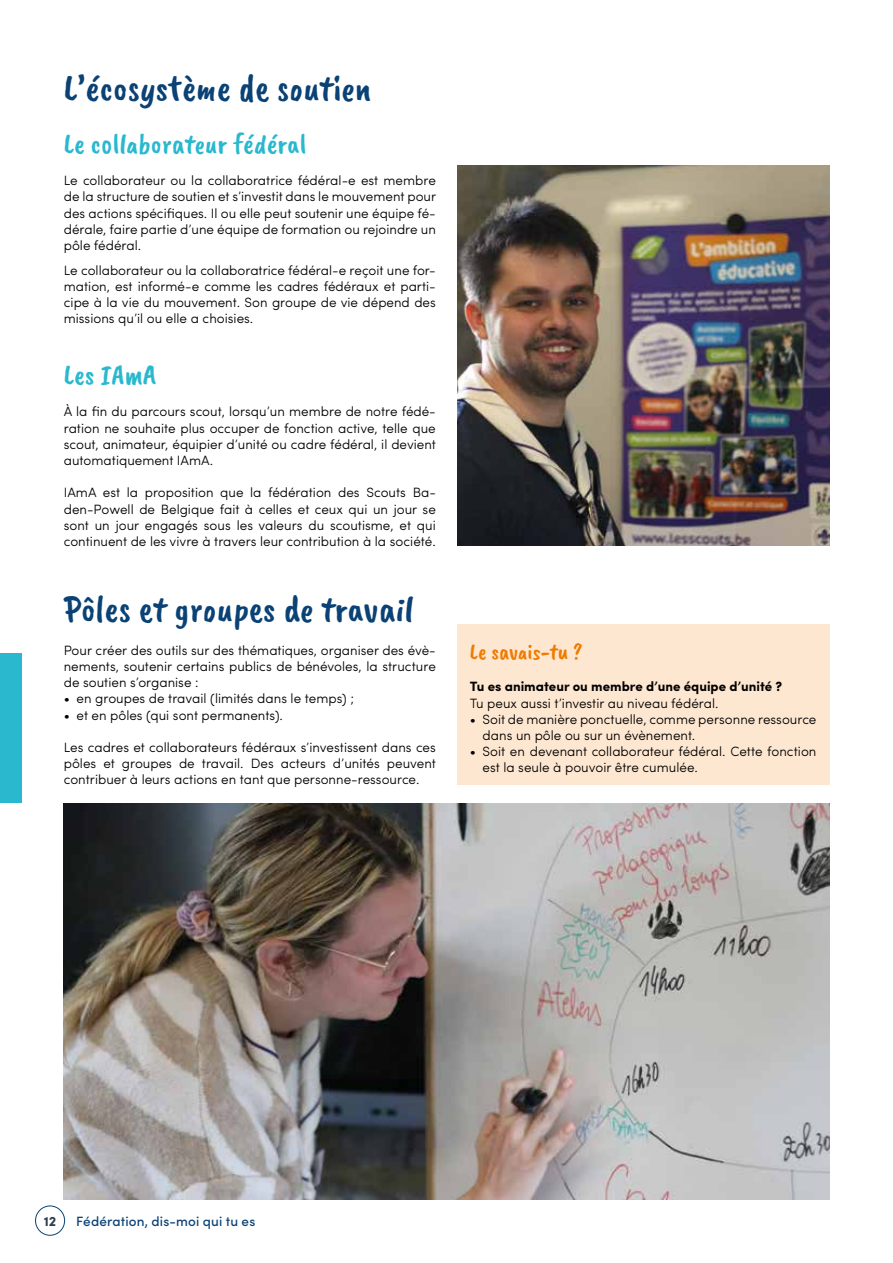
<style>
.page{position:relative;width:893px;height:1263px;background:#fff}
.page>*{position:absolute;margin:0;border:0;box-sizing:border-box;transform-origin:0 0}
.t1{font:37.5px "Caveat Brush";color:#0a4275}
.t2{font:28.5px "Caveat Brush";color:#29b8ce}
.t3{font:22.5px "Caveat Brush";color:#ef7b00}
.t4{font:700 13.65px "Sofia Pro";color:#2c3d4f}
.t5{font:300 13.5px/16.2px "Sofia Pro";color:#000;text-align:justify}
.t6{font:700 13.5px "Sofia Pro";color:#000}
.t7{font:500 13.5px "Sofia Pro";letter-spacing:.01em;color:#0a4276}
</style>
<div class="page">
<div style="left:35px;top:1205px;width:30px;height:30px;border:1px solid #0a4275;border-radius:50%"></div>
<div style="left:0;top:654px;width:21px;height:149px;background:#29b8ce"></div>
<div style="left:457px;top:624px;width:372px;height:161px;background:#fee7d1"></div>
<img style="left:64px;top:803px;width:765px;height:396px">
<img style="left:457px;top:165px;width:372px;height:380px">
<h1 class="t1" style="left:64px;top:66px;width:309px">L’écosystème de soutien</h1>
<h2 class="t2" style="left:64px;top:127px;width:244px">Le collaborateur fédéral</h2>
<p class="t5" style="left:64px;top:172px;width:374px">Le collaborateur ou la collaboratrice fédéral-e est membre de la structure de soutien et s’investit dans le mouvement pour des actions spécifiques. Il ou elle peut soutenir une équipe fé&shy;dérale, faire partie d’une équipe de formation ou rejoindre un pôle fédéral.</p>
<p class="t5" style="left:64px;top:261px;width:374px">Le collaborateur ou la collaboratrice fédéral-e reçoit une for&shy;mation, est informé-e comme les cadres fédéraux et parti&shy;cipe à la vie du mouvement. Son groupe de vie dépend des missions qu’il ou elle a choisies.</p>
<h2 class="t2" style="left:64px;top:358px;width:94px">Les IAmA</h2>
<p class="t5" style="left:64px;top:403px;width:374px">À la fin du parcours scout, lorsqu’un membre de notre fédé&shy;ration ne souhaite plus occuper de fonction active, telle que scout, animateur, équipier d’unité ou cadre fédéral, il devient automatiquement IAmA.</p>
<p class="t5" style="left:64px;top:484px;width:374px">IAmA est la proposition que la fédération des Scouts Ba&shy;den-Powell de Belgique fait à celles et ceux qui un jour se sont un jour engagés sous les valeurs du scoutisme, et qui continuent de les vivre à travers leur contribution à la société.</p>
<h1 class="t1" style="left:64px;top:587px;width:352px">Pôles et groupes de travail</h1>
<p class="t5" style="left:64px;top:641px;width:374px">Pour créer des outils sur des thématiques, organiser des évè&shy;nements, soutenir certains publics de bénévoles, la structure de soutien s’organise :</p>
<p class="t5" style="left:64px;top:690px;width:292px">• en groupes de travail (limités dans le temps) ;</p>
<p class="t5" style="left:64px;top:706px;width:221px">• et en pôles (qui sont permanents).</p>
<p class="t5" style="left:64px;top:738px;width:374px">Les cadres et collaborateurs fédéraux s’investissent dans ces pôles et groupes de travail. Des acteurs d’unités peuvent contribuer à leurs actions en tant que personne-ressource.</p>
<h3 class="t3" style="left:470px;top:639px;width:114px">Le savais-tu ?</h3>
<p class="t6" style="left:470px;top:676px;width:314px">Tu es animateur ou membre d’une équipe d’unité ?</p>
<p class="t5" style="left:470px;top:694px;width:250px">Tu peux aussi t’investir au niveau fédéral.</p>
<p class="t5" style="left:483px;top:710px;width:335px;text-indent:-13px">• Soit de manière ponctuelle, comme personne ressource dans un pôle ou sur un évènement.</p>
<p class="t5" style="left:483px;top:742px;width:335px;text-indent:-13px">• Soit en devenant collaborateur fédéral. Cette fonction est la seule à pouvoir être cumulée.</p>
<p class="t4" style="left:44px;top:1210px;width:14px">12</p>
<p class="t7" style="left:76px;top:1212px;width:181px">Fédération, dis-moi qui tu es</p>
</div>
